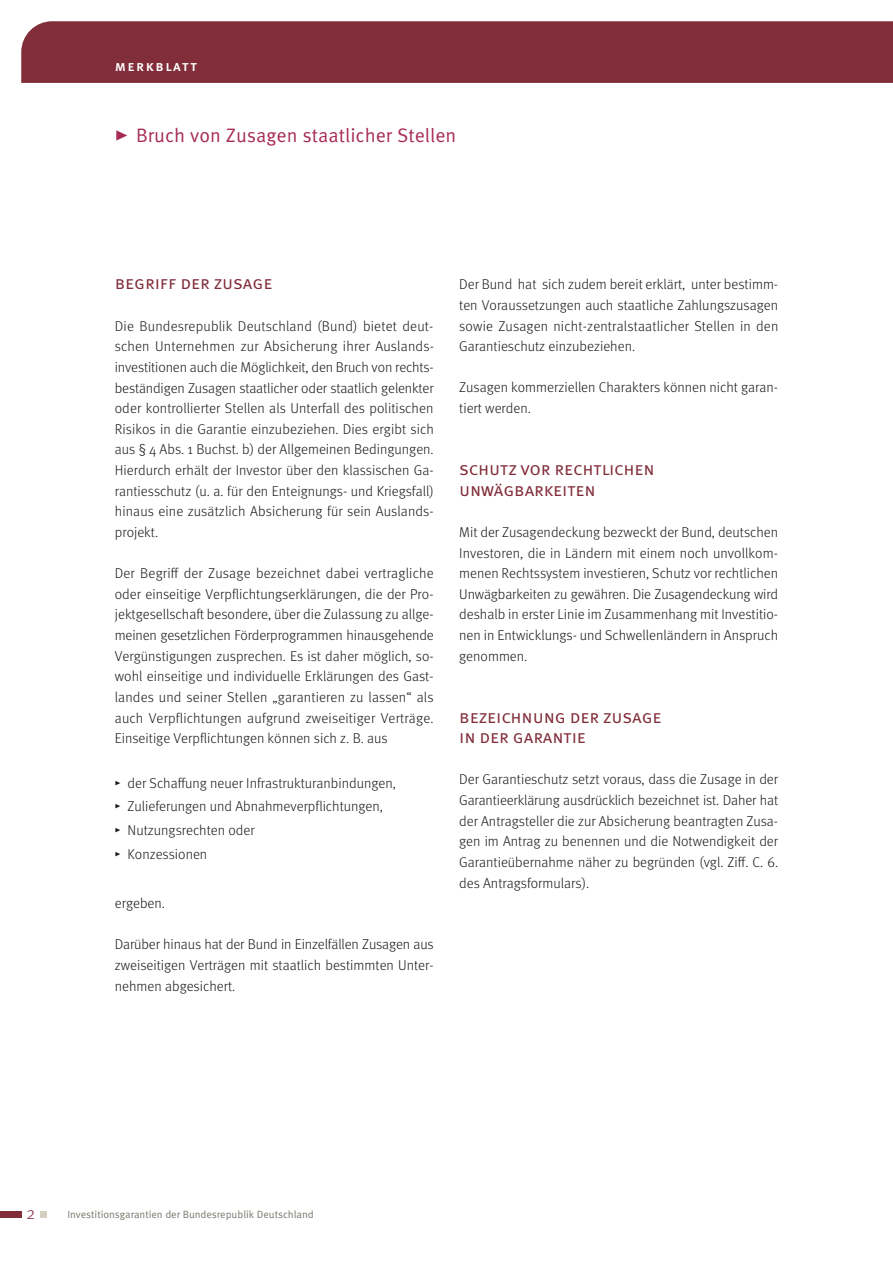
<style>
.page{position:relative;width:893px;height:1263px;background:#fff}
.page>*{position:absolute;margin:0;border:0;box-sizing:border-box;transform-origin:0 0}
.t1{font:19.5px "Meta Pro Norm";color:#a72c52}
.t2{font:18.3px/20.5px "Meta Pro Norm";letter-spacing:-.01em;color:#812d3a}
.t3{font:300 17.25px "Meta Pro";color:#812d3a}
.t4{font:500 14.7px "Meta Pro";letter-spacing:.1em;color:#fff}
.t5{font:300 14.25px/20.5px "Meta Pro";color:#1a1a18;text-align:justify}
.t6{font:10.5px "Meta Pro Norm";letter-spacing:-.005em;color:#7a766d}
</style>
<div class="page">
<div style="left:0;top:1211px;width:21px;height:7px;background:#812d3a"></div>
<div style="left:40px;top:1211px;width:7px;height:7px;background:#d5cfc2"></div>
<div style="left:21px;top:21px;width:872px;height:62px;background:#812d3a"></div>
<svg style="left:116px;top:130px;width:11px;height:11px"></svg>
<p class="t4" style="left:115px;top:54px;width:84px">merkblatt</p>
<h1 class="t1" style="left:136px;top:121px;width:322px">Bruch von Zusagen staatlicher Stellen</h1>
<p class="t2" style="left:115px;top:272px;width:159px">begriff der zusage</p>
<p class="t5" style="left:115px;top:315px;width:321px">Die Bundesrepublik Deutschland (Bund) bietet deut&shy;schen Unternehmen zur Absicherung ihrer Auslands&shy;investitionen auch die Möglichkeit, den Bruch von rechts&shy;beständigen Zusagen staatlicher oder staatlich gelenkter oder kontrollierter Stellen als Unterfall des politischen Risikos in die Garantie einzubeziehen. Dies ergibt sich aus § 4 Abs. 1 Buchst. b) der Allgemeinen Bedingungen.<br>Hierdurch erhält der Investor über den klassischen Ga&shy;rantiesschutz (u. a. für den Enteignungs- und Kriegsfall) hinaus eine zusätzlich Absicherung für sein Auslands&shy;projekt.</p>
<p class="t5" style="left:115px;top:562px;width:320px">Der Begriff der Zusage bezeichnet dabei vertragliche oder einseitige Verpflichtungserklärungen, die der Pro&shy;jektgesellschaft besondere, über die Zulassung zu allge&shy;meinen gesetzlichen Förderprogrammen hinausgehende Vergünstigungen zusprechen. Es ist daher möglich, so&shy;wohl einseitige und individuelle Erklärungen des Gast&shy;landes und seiner Stellen „garantieren zu lassen“ als auch Verpflichtungen aufgrund zweiseitiger Verträge.<br>Einseitige Verpflichtungen können sich z. B. aus</p>
<p class="t5" style="left:115px;top:770px;width:283px;line-height:23.7px;text-align:left">▸ der Schaffung neuer Infrastrukturanbindungen, ▸ Zulieferungen und Abnahmeverpflichtungen,<br>▸ Nutzungsrechten oder<br>▸ Konzessionen</p>
<p class="t5" style="left:115px;top:892px;width:52px">ergeben.</p>
<p class="t5" style="left:115px;top:933px;width:320px">Darüber hinaus hat der Bund in Einzelfällen Zusagen aus zweiseitigen Verträgen mit staatlich bestimmten Unter&shy;nehmen abgesichert.</p>
<p class="t5" style="left:459px;top:273px;width:321px">Der Bund hat sich zudem bereit erklärt, unter bestimm&shy;ten Voraussetzungen auch staatliche Zahlungszusagen sowie Zusagen nicht-zentralstaatlicher Stellen in den Garantieschutz einzubeziehen.</p>
<p class="t5" style="left:459px;top:376px;width:320px">Zusagen kommerziellen Charakters können nicht garan&shy;tiert werden.</p>
<p class="t2" style="left:459px;top:457px;width:197px">schutz vor rechtlichen unwägbarkeiten</p>
<p class="t5" style="left:459px;top:521px;width:320px">Mit der Zusagendeckung bezweckt der Bund, deutschen Investoren, die in Ländern mit einem noch unvollkom&shy;menen Rechtssystem investieren, Schutz vor rechtlichen Unwägbarkeiten zu gewähren. Die Zusagendeckung wird deshalb in erster Linie im Zusammenhang mit Investitio&shy;nen in Entwicklungs- und Schwellenländern in Anspruch genommen.</p>
<p class="t2" style="left:459px;top:705px;width:204px">bezeichnung der zusage in der garantie</p>
<p class="t5" style="left:459px;top:768px;width:320px">Der Garantieschutz setzt voraus, dass die Zusage in der Garantieerklärung ausdrücklich bezeichnet ist. Daher hat der Antragsteller die zur Absicherung beantragten Zusa&shy;gen im Antrag zu benennen und die Notwendigkeit der Garantieübernahme näher zu begründen (vgl. Ziff. C. 6. des Antragsformulars).</p>
<p class="t3" style="left:26px;top:1200px;width:10px">2</p>
<p class="t6" style="left:67px;top:1206px;width:248px">Investitionsgarantien der Bundesrepublik Deutschland</p>
</div>
